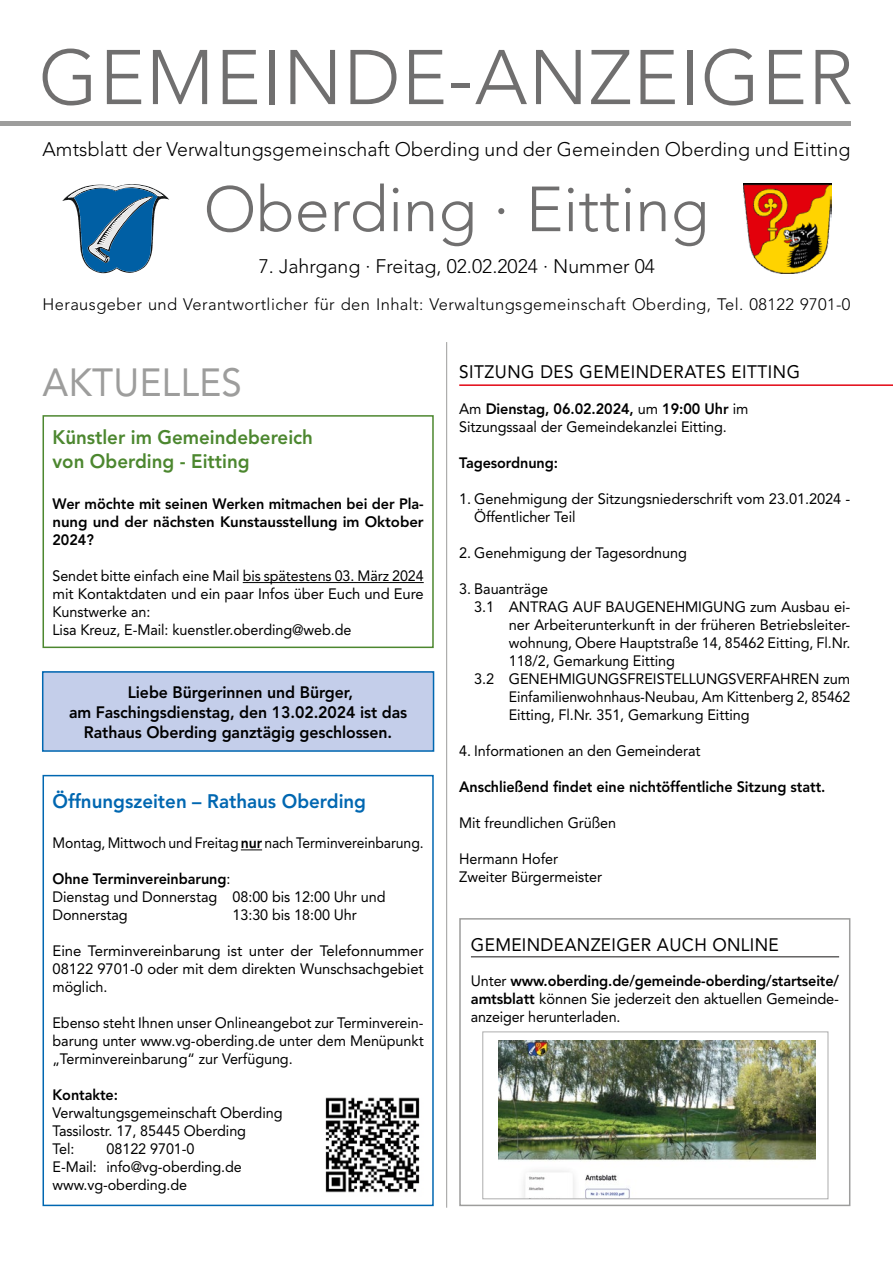
<style>
.page{position:relative;width:893px;height:1263px;background:#fff}
.page>*{position:absolute;margin:0;border:0;box-sizing:border-box;transform-origin:0 0}
.t1{font:300 76.5px "Avenir LT Std";letter-spacing:.015em;color:#706f6f}
.t2{font:300 63px "Avenir LT Std";color:#706f6f}
.t3{font:39px "Avenir LT Std";letter-spacing:.01em;color:#9d9d9c;scale:.94 1}
.t4{font:300 19.5px "Avenir LT Std";letter-spacing:.005em;color:#000}
.t5{font:800 19.5px/23.4px "Avenir LT Std";color:#4c872f;scale:.96 1}
.t6{font:800 19.5px "Avenir LT Std";color:#0067b1;scale:.96 1}
.t7{font:18px "Avenir LT Std";letter-spacing:.03em;color:#000;scale:.95 1}
.t8{font:18px "Avenir LT Std";letter-spacing:.03em;color:#000;scale:.96 1}
.t9{font:800 16.5px/19.8px "Avenir LT Std";letter-spacing:-.005em;color:#000;text-align:center;scale:.96 1}
.t10{font:300 16.5px "Avenir LT Std";letter-spacing:.025em;color:#000}
.t11{font:15px/18px "Avenir LT Std";letter-spacing:-.005em;color:#000;scale:.96 1}
.t12{font:15px/18px "Avenir LT Std";letter-spacing:-.005em;color:#000}
.t13{font:800 15px/18px "Avenir LT Std";letter-spacing:-.005em;color:#000;text-align:justify;scale:.96 1}
.t14{font:15px/18px "Avenir LT Std";letter-spacing:-.005em;color:#000;scale:.95 1}
.t15{font:15px "Avenir LT Std";letter-spacing:-.005em;color:#000;scale:.93 1}
.t16{font:15px "Avenir LT Std";letter-spacing:-.005em;color:#000;scale:.94 1}
.s1{font-weight:800}
</style>
<div class="page">
<svg style="left:62px;top:184px;width:107px;height:90px"></svg>
<img style="left:743px;top:183px;width:88px;height:90px">
<hr style="left:0;top:122px;width:850px;height:4px;background:#9d9d9c">
<hr style="left:459px;top:384px;width:434px;height:2px;background:#e30613">
<div style="left:43px;top:672px;width:391px;height:79px;background:#c4ceea"></div>
<div style="left:42px;top:671px;width:392px;height:81px;border:2px solid #0067b1"></div>
<hr style="left:446px;top:342px;width:1px;height:866px;background:#9d9d9c">
<hr style="left:243px;top:582px;width:181px;height:1px;background:#000">
<div style="left:43px;top:415px;width:391px;height:233px;border:2px solid #4c872f"></div>
<svg style="left:241px;top:849px;width:21px;height:1px"></svg>
<div style="left:43px;top:775px;width:391px;height:431px;border:2px solid #0067b1"></div>
<img style="left:325px;top:1097px;width:95px;height:96px">
<hr style="left:471px;top:956px;width:368px;height:1px;background:#646363">
<img style="left:498px;top:1041px;width:317px;height:156px">
<div style="left:482px;top:1031px;width:346px;height:168px;border:1px solid #adadad"></div>
<div style="left:459px;top:918px;width:391px;height:288px;border:2px solid #9d9d9c"></div>
<h1 class="t1" style="left:39px;top:33px;width:816px">GEMEINDE-ANZEIGER</h1>
<h3 class="t4" style="left:43px;top:138px;width:809px">Amtsblatt der Verwaltungsgemeinschaft Oberding und der Gemeinden Oberding und Eitting</h3>
<h2 class="t2" style="left:204px;top:172px;width:507px">Oberding · Eitting</h2>
<h3 class="t4" style="left:259px;top:255px;width:398px">7. Jahrgang · Freitag, 02.02.2024 · Nummer 04</h3>
<p class="t10" style="left:43px;top:295px;width:809px">Herausgeber und Verantwortlicher für den Inhalt: Verwaltungsgemeinschaft Oberding, Tel. 08122 9701-0</p>
<h3 class="t3" style="left:43px;top:360px;width:214px">AKTUELLES</h3>
<h3 class="t5" style="left:53px;top:426px;width:273px">Künstler im Gemeindebereich von Oberding - Eitting</h3>
<p class="t13" style="left:53px;top:495px;width:388px">Wer möchte mit seinen Werken mitmachen bei der Pla&shy;nung und der nächsten Kunstausstellung im Oktober 2024?</p>
<p class="t14" style="left:53px;top:567px;width:392px">Sendet bitte einfach eine Mail bis spätestens 03. März 2024 mit Kontaktdaten und ein paar Infos über Euch und Eure Kunstwerke an:<br>Lisa Kreuz, E-Mail: kuenstler.oberding@web.de</p>
<p class="t9" style="left:69px;top:682px;width:354px">Liebe Bürgerinnen und Bürger,<br>am Faschingsdienstag, den 13.02.2024 ist das<br>Rathaus Oberding ganztägig geschlossen.</p>
<h3 class="t6" style="left:53px;top:790px;width:328px">Öffnungszeiten – Rathaus Oberding</h3>
<p class="t15" style="left:53px;top:834px;width:401px">Montag, Mittwoch und Freitag <span class="s1">nur</span> nach Terminvereinbarung.</p>
<p class="t11" style="left:53px;top:870px;width:348px"><span class="s1">Ohne Terminvereinbarung</span>:<br>Dienstag und Donnerstag 08:00 bis 12:00 Uhr und<br>Donnerstag</p>
<p class="t11" style="left:233px;top:906px;width:131px">13:30 bis 18:00 Uhr</p>
<p class="t12" style="left:53px;top:942px;width:373px;text-align:justify">Eine Terminvereinbarung ist unter der Telefonnummer 08122 9701-0 oder mit dem direkten Wunschsachgebiet möglich.</p>
<p class="t11" style="left:53px;top:1014px;width:388px;text-align:justify">Ebenso steht Ihnen unser Onlineangebot zur Terminverein&shy;barung unter www.vg-oberding.de unter dem Menüpunkt „Terminvereinbarung“ zur Verfügung.</p>
<p class="t13" style="left:53px;top:1086px;width:70px">Kontakte:</p>
<p class="t11" style="left:53px;top:1104px;width:241px">Verwaltungsgemeinschaft Oberding<br>Tassilostr. 17, 85445 Oberding<br>Tel:</p>
<p class="t11" style="left:53px;top:1140px;width:199px;text-indent:54px">08122 9701-0<br>E-Mail: info@vg-oberding.de www.vg-oberding.de</p>
<p class="t7" style="left:459px;top:361px;width:360px">SITZUNG DES GEMEINDERATES EITTING</p>
<p class="t11" style="left:459px;top:400px;width:303px">Am <span class="s1">Dienstag, 06.02.2024,</span> um <span class="s1">19:00 Uhr</span> im<br>Sitzungssaal der Gemeindekanzlei Eitting.</p>
<p class="t13" style="left:459px;top:454px;width:104px">Tagesordnung:</p>
<p class="t12" style="left:474px;top:490px;width:378px;text-indent:-15px">1. Genehmigung der Sitzungsniederschrift vom 23.01.2024 -<br>Öffentlicher Teil</p>
<p class="t11" style="left:459px;top:544px;width:239px">2. Genehmigung der Tagesordnung</p>
<p class="t11" style="left:459px;top:580px;width:94px">3. Bauanträge</p>
<p class="t12" style="left:474px;top:598px;width:378px">3.1 ANTRAG AUF BAUGENEHMIGUNG zum Ausbau ei-</p>
<p class="t12" style="left:509px;top:616px;width:343px">ner Arbeiterunterkunft in der früheren Betriebsleiter-</p>
<p class="t11" style="left:509px;top:634px;width:357px">wohnung, Obere Hauptstraße 14, 85462 Eitting, Fl.Nr.</p>
<p class="t11" style="left:509px;top:652px;width:175px">118/2, Gemarkung Eitting</p>
<p class="t12" style="left:474px;top:670px;width:378px">3.2 GENEHMIGUNGSFREISTELLUNGSVERFAHREN zum</p>
<p class="t16" style="left:509px;top:688px;width:365px">Einfamilienwohnhaus-Neubau, Am Kittenberg 2, 85462</p>
<p class="t11" style="left:509px;top:706px;width:252px">Eitting, Fl.Nr. 351, Gemarkung Eitting</p>
<p class="t11" style="left:459px;top:742px;width:253px">4. Informationen an den Gemeinderat</p>
<p class="t13" style="left:459px;top:778px;width:383px">Anschließend findet eine nichtöffentliche Sitzung statt.</p>
<p class="t11" style="left:459px;top:814px;width:165px">Mit freundlichen Grüßen</p>
<p class="t11" style="left:459px;top:850px;width:150px">Hermann Hofer<br>Zweiter Bürgermeister</p>
<p class="t8" style="left:471px;top:934px;width:322px">GEMEINDEANZEIGER AUCH ONLINE</p>
<p class="t11" style="left:471px;top:971px;width:385px;text-align:justify">Unter <span class="s1">www.oberding.de/gemeinde-oberding/startseite/ amtsblatt</span> können Sie jederzeit den aktuellen Gemeinde&shy;anzeiger herunterladen.</p>
</div>
